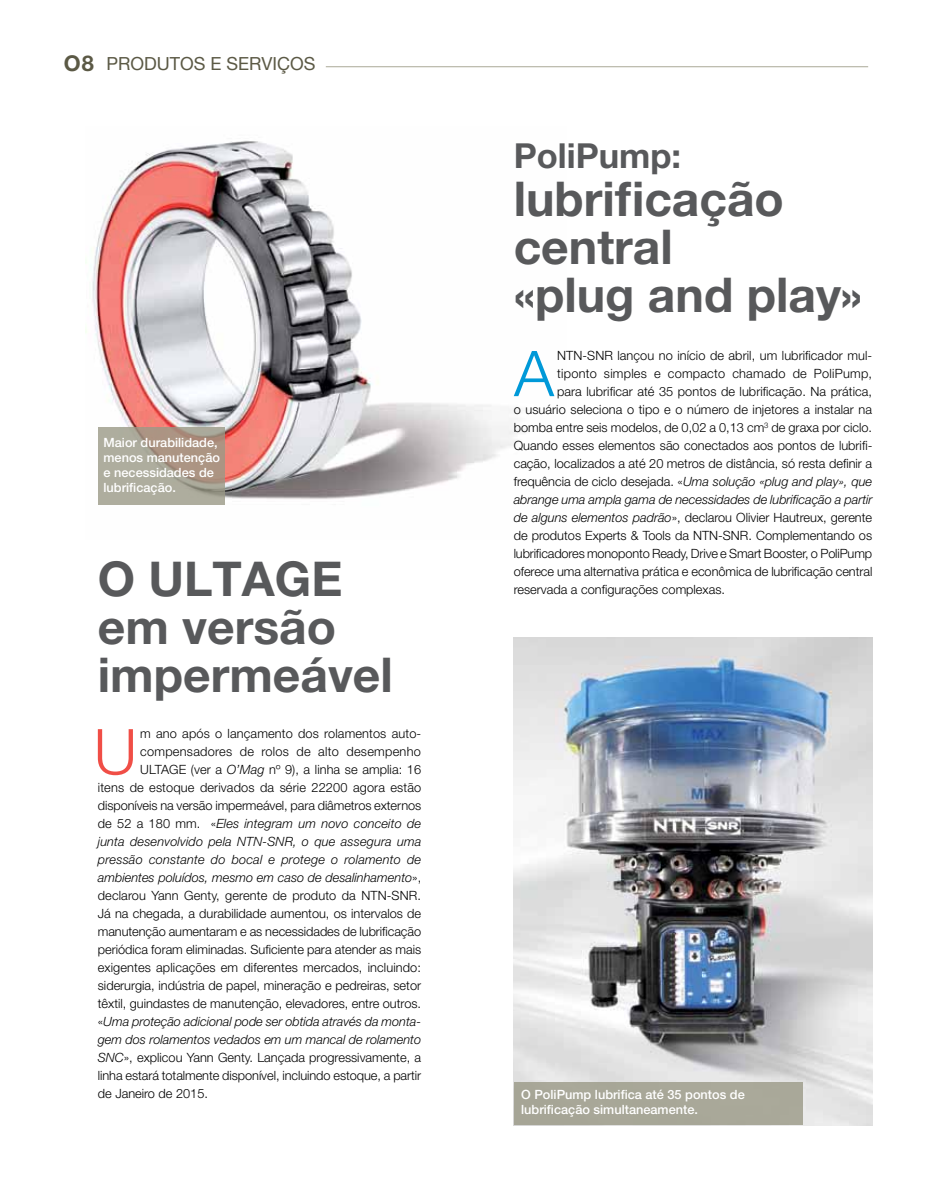
<style>
.page{position:relative;width:936px;height:1191px;background:#fff}
.page>*{position:absolute;margin:0;border:0;box-sizing:border-box;transform-origin:0 0}
.t1{font:300 63.15px "Helvetica Neue";color:#f04e46}
.t2{font:300 63.15px "Helvetica Neue";color:#0099d8}
.t3{font:700 48px/48px "Helvetica Neue";color:#58595b}
.t4{font:700 34.5px "Helvetica Neue";color:#58595b}
.t5{font:18px "Helvetica Neue";color:#5b5945}
.t6{font:300 12.75px "Helvetica Neue";color:#000}
.t7{font:italic 300 12.75px "Helvetica Neue";color:#000}
.t8{font:500 12.75px/15px "Helvetica Neue";color:#fff}
.t9{font:300 12.75px "Helvetica Neue";letter-spacing:.02em;color:#000}
.s1{font-weight:700;font-size:21.75px}
.s2{font-style:italic}
.s3{font-style:normal}
</style>
<div class="page">
<img style="left:85px;top:141px;width:433px;height:364px">
<hr style="left:326px;top:66px;width:542px;height:1px;background:#aaa998">
<img style="left:513px;top:638px;width:359px;height:487px">
<svg style="left:98px;top:427px;width:127px;height:77px;background:#aba292"></svg>
<div style="left:513px;top:1082px;width:289px;height:43px;background:#a8a798"></div>
<h3 class="t5" style="left:64px;top:53px;width:253px"><span class="s1">O8</span> PRODUTOS E SERVIÇOS</h3>
<p class="t8" style="left:103px;top:434px;width:118px">Maior durabilidade, menos manutenção e necessidades de lubrificação.</p>
<h2 class="t3" style="left:98px;top:553px;width:296px">O ULTAGE em versão impermeável</h2>
<h1 class="t1" style="left:94px;top:713px;width:45px">U</h1>
<p class="t6" style="left:140px;top:726px;width:282px">m ano após o lançamento dos rolamentos auto-</p>
<p class="t9" style="left:140px;top:744px;width:282px">compensadores de rolos de alto desempenho</p>
<p class="t6" style="left:140px;top:762px;width:282px">ULTAGE (ver a <span class="s2">O’Mag</span> nº 9), a linha se amplia: 16</p>
<p class="t6" style="left:98px;top:780px;width:325px">itens de estoque derivados da série 22200 agora estão</p>
<p class="t6" style="left:98px;top:798px;width:325px">disponíveis na versão impermeável, para diâmetros externos</p>
<p class="t7" style="left:98px;top:816px;width:325px"><span class="s3">de 52 a 180 mm. «</span>Eles integram um novo conceito de</p>
<p class="t7" style="left:98px;top:834px;width:325px">junta desenvolvido pela NTN-SNR, o que assegura uma</p>
<p class="t7" style="left:98px;top:852px;width:325px">pressão constante do bocal e protege o rolamento de</p>
<p class="t7" style="left:98px;top:870px;width:325px">ambientes poluídos, mesmo em caso de desalinhamento<span class="s3">»,</span></p>
<p class="t6" style="left:98px;top:888px;width:325px">declarou Yann Genty, gerente de produto da NTN-SNR.</p>
<p class="t6" style="left:98px;top:906px;width:325px">Já na chegada, a durabilidade aumentou, os intervalos de</p>
<p class="t6" style="left:98px;top:924px;width:325px">manutenção aumentaram e as necessidades de lubrificação</p>
<p class="t6" style="left:98px;top:942px;width:325px">periódica foram eliminadas. Suficiente para atender as mais</p>
<p class="t6" style="left:98px;top:960px;width:324px">exigentes aplicações em diferentes mercados, incluindo:</p>
<p class="t6" style="left:98px;top:978px;width:325px">siderurgia, indústria de papel, mineração e pedreiras, setor</p>
<p class="t6" style="left:98px;top:996px;width:325px">têxtil, guindastes de manutenção, elevadores, entre outros.</p>
<p class="t7" style="left:98px;top:1014px;width:325px"><span class="s3">«</span>Uma proteção adicional pode ser obtida através da monta-</p>
<p class="t7" style="left:98px;top:1032px;width:325px">gem dos rolamentos vedados em um mancal de rolamento</p>
<p class="t6" style="left:98px;top:1050px;width:325px"><span class="s2">SNC</span>», explicou Yann Genty. Lançada progressivamente, a</p>
<p class="t6" style="left:98px;top:1068px;width:325px">linha estará totalmente disponível, incluindo estoque, a partir</p>
<p class="t6" style="left:98px;top:1086px;width:112px">de Janeiro de 2015.</p>
<h3 class="t4" style="left:513px;top:134px;width:169px">PoliPump:</h3>
<h2 class="t3" style="left:513px;top:174px;width:350px">lubrificação central<br>«plug and play»</h2>
<h1 class="t2" style="left:514px;top:335px;width:41px">A</h1>
<p class="t6" style="left:557px;top:348px;width:316px">NTN-SNR lançou no início de abril, um lubrificador mul-</p>
<p class="t9" style="left:557px;top:366px;width:316px">tiponto simples e compacto chamado de PoliPump,</p>
<p class="t6" style="left:557px;top:384px;width:316px">para lubrificar até 35 pontos de lubrificação. Na prática,</p>
<p class="t6" style="left:513px;top:402px;width:360px">o usuário seleciona o tipo e o número de injetores a instalar na</p>
<p class="t6" style="left:513px;top:420px;width:360px">bomba entre seis modelos, de 0,02 a 0,13 cm<sup>3</sup> de graxa por ciclo.</p>
<p class="t6" style="left:513px;top:438px;width:360px">Quando esses elementos são conectados aos pontos de lubrifi-</p>
<p class="t6" style="left:513px;top:456px;width:360px">cação, localizados a até 20 metros de distância, só resta definir a</p>
<p class="t6" style="left:513px;top:474px;width:360px">frequência de ciclo desejada. «<span class="s2">Uma solução «plug and play», que</span></p>
<p class="t7" style="left:513px;top:492px;width:360px">abrange uma ampla gama de necessidades de lubrificação a partir</p>
<p class="t6" style="left:513px;top:510px;width:360px"><span class="s2">de alguns elementos padrão</span>», declarou Olivier Hautreux, gerente</p>
<p class="t6" style="left:513px;top:528px;width:360px">de produtos Experts &amp; Tools da NTN-SNR. Complementando os</p>
<p class="t6" style="left:513px;top:546px;width:360px">lubrificadores monoponto Ready, Drive e Smart Booster, o PoliPump</p>
<p class="t6" style="left:513px;top:564px;width:360px">oferece uma alternativa prática e econômica de lubrificação central</p>
<p class="t6" style="left:513px;top:582px;width:213px">reservada a configurações complexas.</p>
<p class="t8" style="left:521px;top:1086px;width:225px">O PoliPump lubrifica até 35 pontos de lubrificação simultaneamente.</p>
</div>
